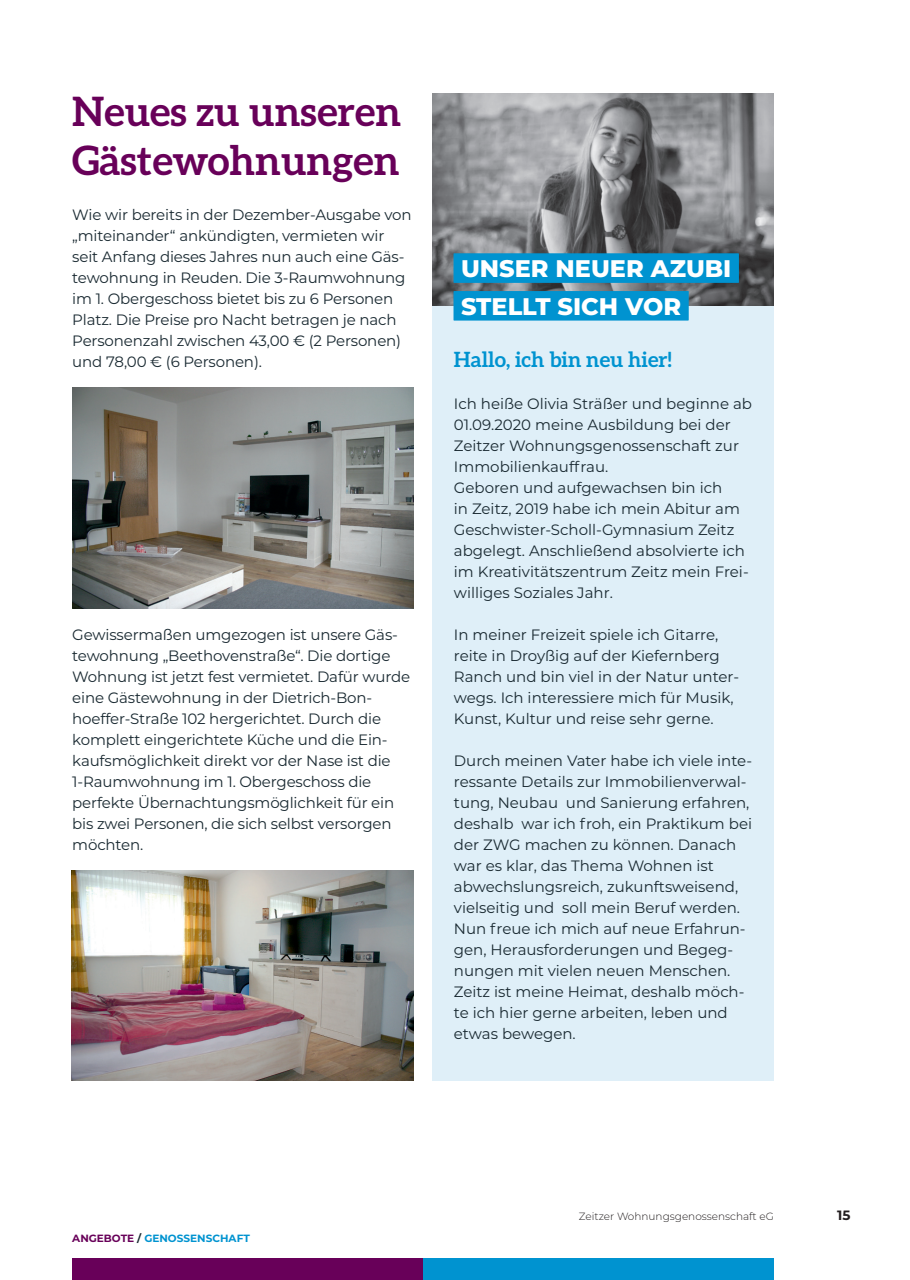
<style>
.page{position:relative;width:910px;height:1280px;background:#fff}
.page>*{position:absolute;margin:0;border:0;box-sizing:border-box;transform-origin:0 0}
.t1{font:700 40.5px/48.6px "Aleo";color:#680059}
.t2{font:800 24px/37.7px "Montserrat";color:#fff}
.t3{font:700 21px "Aleo";color:#0093d0}
.t4{font:15px/21px "Montserrat";letter-spacing:-.01em;color:#192931}
.t5{font:700 13.5px "Montserrat";color:#231f20}
.t6{font:300 10.5px "Montserrat";color:#231f20}
.t7{font:700 10.5px "Montserrat";color:#0093d0}
.s1{color:#680059}
.s2{color:#192931}
</style>
<div class="page">
<div style="left:433px;top:94px;width:341px;height:987px;background:#dfeff8"></div>
<img style="left:433px;top:94px;width:341px;height:211px">
<div style="left:454px;top:254px;width:285px;height:29px;background:#0093d0"></div>
<div style="left:454px;top:291px;width:234px;height:29px;background:#0093d0"></div>
<div style="left:72px;top:1259px;width:351px;height:21px;background:#680059"></div>
<div style="left:423px;top:1259px;width:351px;height:21px;background:#0093d0"></div>
<img style="left:73px;top:388px;width:341px;height:220px">
<img style="left:72px;top:871px;width:342px;height:210px">
<h1 class="t1" style="left:72px;top:87px;width:330px">Neues zu unseren<br>Gästewohnungen</h1>
<p class="t4" style="left:72px;top:203px;width:341px">Wie wir bereits in der Dezember-Ausgabe von „miteinander“ ankündigten, vermieten wir seit Anfang dieses Jahres nun auch eine Gäs&shy;tewohnung in Reuden. Die 3-Raumwohnung im 1. Obergeschoss bietet bis zu 6 Personen Platz. Die Preise pro Nacht betragen je nach Personenzahl zwischen 43,00 € (2 Personen) und 78,00 € (6 Personen).</p>
<p class="t4" style="left:72px;top:623px;width:339px">Gewissermaßen umgezogen ist unsere Gäs&shy;tewohnung „Beethovenstraße“. Die dortige Wohnung ist jetzt fest vermietet. Dafür wurde eine Gästewohnung in der Dietrich-Bon&shy;hoeffer-Straße 102 hergerichtet. Durch die komplett eingerichtete Küche und die Ein&shy;kaufsmöglichkeit direkt vor der Nase ist die 1-Raumwohnung im 1. Obergeschoss die perfekte Übernachtungsmöglichkeit für ein bis zwei Personen, die sich selbst versorgen möchten.</p>
<h2 class="t2" style="left:461px;top:248px;width:272px">UNSER NEUER AZUBI<br>STELLT SICH VOR</h2>
<h3 class="t3" style="left:454px;top:347px;width:219px">Hallo, ich bin neu hier!</h3>
<p class="t4" style="left:454px;top:392px;width:300px">Ich heiße Olivia Sträßer und beginne ab 01.09.2020 meine Ausbildung bei der Zeitzer Wohnungsgenossenschaft zur Immobilienkauffrau.<br>Geboren und aufgewachsen bin ich<br>in Zeitz, 2019 habe ich mein Abitur am Geschwister-Scholl-Gymnasium Zeitz abgelegt. Anschließend absolvierte ich im Kreativitätszentrum Zeitz mein Frei&shy;williges Soziales Jahr.</p>
<p class="t4" style="left:454px;top:623px;width:287px">In meiner Freizeit spiele ich Gitarre, reite in Droyßig auf der Kiefernberg Ranch und bin viel in der Natur unter&shy;wegs. Ich interessiere mich für Musik, Kunst, Kultur und reise sehr gerne.</p>
<p class="t4" style="left:454px;top:749px;width:300px">Durch meinen Vater habe ich viele inte&shy;ressante Details zur Immobilienverwal&shy;tung, Neubau und Sanierung erfahren, deshalb war ich froh, ein Praktikum bei der ZWG machen zu können. Danach war es klar, das Thema Wohnen ist abwechslungsreich, zukunftsweisend, vielseitig und soll mein Beruf werden.<br>Nun freue ich mich auf neue Erfahrun&shy;gen, Herausforderungen und Begeg&shy;nungen mit vielen neuen Menschen.<br>Zeitz ist meine Heimat, deshalb möch&shy;te ich hier gerne arbeiten, leben und etwas bewegen.</p>
<p class="t7" style="left:72px;top:1230px;width:179px"><span class="s1">ANGEBOTE</span> <span class="s2">/</span> GENOSSENSCHAFT</p>
<p class="t6" style="left:579px;top:1209px;width:196px">Zeitzer Wohnungsgenossenschaft eG</p>
<p class="t5" style="left:837px;top:1206px;width:15px">15</p>
</div>
